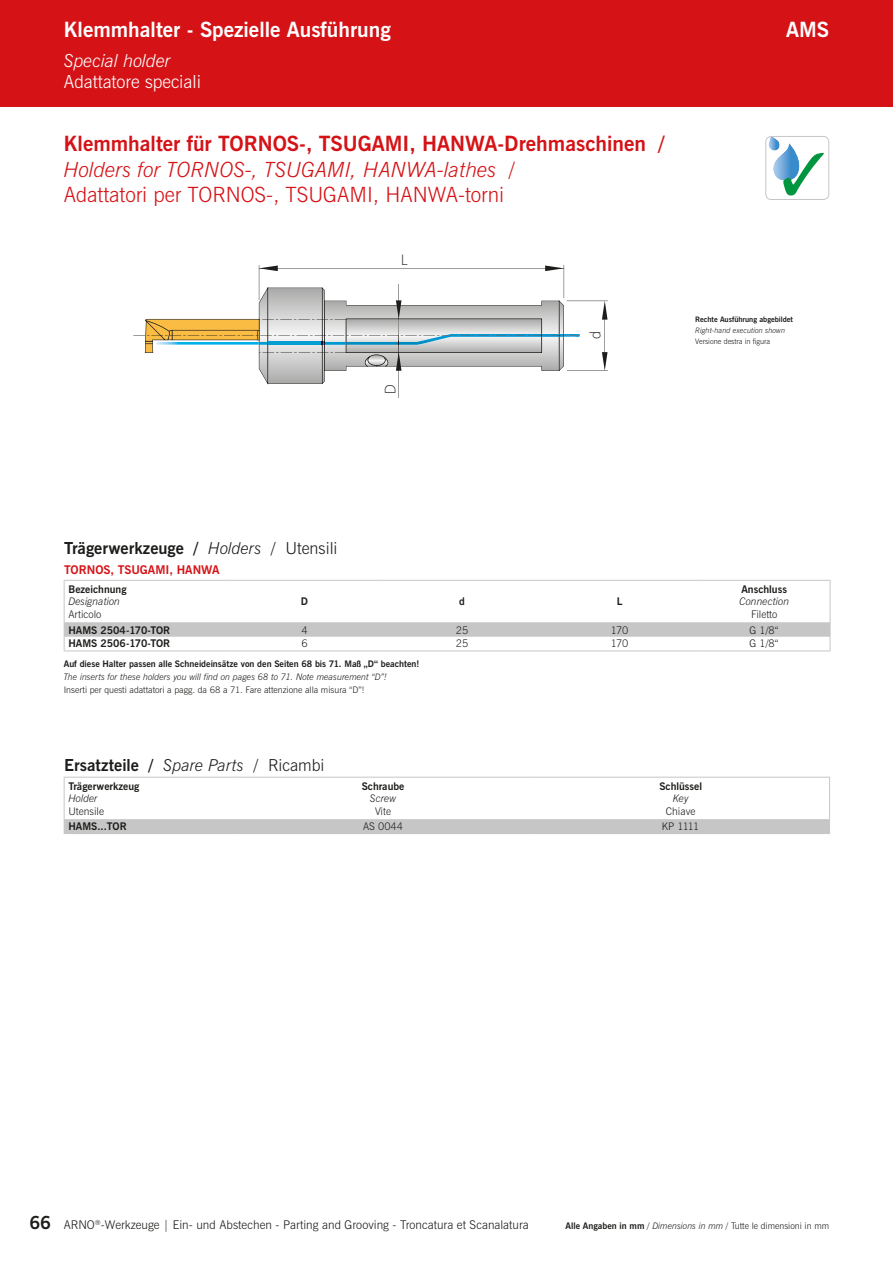
<style>
.page{position:relative;width:893px;height:1263px;background:#fff}
.page>*{position:absolute;margin:0;border:0;box-sizing:border-box;transform-origin:0 0}
.t1{font:700 21px/25.2px "News Gothic";color:#d51317}
.t2{font:300 21px "News Gothic L";color:#d51317}
.t3{font:700 21px "News Gothic";color:#fff}
.t4{font:300 18px "News Gothic L";color:#fff}
.t5{font:italic 300 18px "News Gothic";color:#fff}
.t6{font:700 16.5px "News Gothic";color:#1d1d1b}
.t7{font:300 15.45px "Myriad Pro";color:#1d1d1b;scale:.95 1}
.t8{font:300 12px "News Gothic L";color:#1d1d1b}
.t9{font:700 12px "News Gothic";color:#d51317}
.t10{font:700 10.5px "News Gothic";color:#1d1d1b}
.t11{font:300 10.5px "News Gothic L";color:#1d1d1b}
.t12{font:italic 300 10.5px "News Gothic";color:#1d1d1b}
.t13{font:300 9px "News Gothic L";color:#1d1d1b}
.t14{font:700 9px "News Gothic";color:#1d1d1b}
.t15{font:italic 300 9px "News Gothic";color:#1d1d1b}
.t16{font:700 7.5px "News Gothic";color:#1d1d1b}
.t17{font:italic 300 7.5px "News Gothic";color:#1d1d1b}
.t18{font:300 7.5px "News Gothic L";color:#1d1d1b}
.s1{font-weight:300;font-style:italic}
.s2{font-family:"News Gothic L";font-weight:300}
.s3{font-family:"News Gothic";font-weight:700;font-size:18px}
.s4{font-family:"News Gothic";font-weight:700}
.s5{font-family:"News Gothic";font-style:italic}
</style>
<div class="page">
<div style="left:0;top:0;width:893px;height:106px;background:#d51317"></div>
<svg style="left:133px;top:265px;width:475px;height:133px"></svg>
<div style="left:765px;top:136px;width:64px;height:64px;border:1px solid #c6c6c6;border-radius:5px"></div>
<hr style="left:64px;top:580px;width:1px;height:43px;background:#c6c6c6">
<hr style="left:830px;top:580px;width:1px;height:43px;background:#c6c6c6">
<svg style="left:64px;top:623px;width:767px;height:28px"></svg>
<hr style="left:65px;top:650px;width:161px;height:1px;background:#c6c6c6">
<hr style="left:226px;top:650px;width:157px;height:1px;background:#c6c6c6">
<hr style="left:383px;top:650px;width:158px;height:1px;background:#c6c6c6">
<hr style="left:541px;top:650px;width:157px;height:1px;background:#c6c6c6">
<hr style="left:698px;top:650px;width:132px;height:1px;background:#c6c6c6">
<hr style="left:65px;top:580px;width:161px;height:1px;background:#c6c6c6">
<hr style="left:226px;top:580px;width:157px;height:1px;background:#c6c6c6">
<hr style="left:383px;top:580px;width:158px;height:1px;background:#c6c6c6">
<hr style="left:541px;top:580px;width:157px;height:1px;background:#c6c6c6">
<hr style="left:698px;top:580px;width:132px;height:1px;background:#c6c6c6">
<hr style="left:65px;top:622px;width:161px;height:1px;background:#c6c6c6">
<hr style="left:226px;top:622px;width:157px;height:1px;background:#c6c6c6">
<hr style="left:383px;top:622px;width:158px;height:1px;background:#c6c6c6">
<hr style="left:541px;top:622px;width:157px;height:1px;background:#c6c6c6">
<hr style="left:698px;top:622px;width:132px;height:1px;background:#c6c6c6">
<hr style="left:64px;top:777px;width:1px;height:43px;background:#c6c6c6">
<hr style="left:532px;top:777px;width:297px;height:1px;background:#c6c6c6">
<hr style="left:829px;top:777px;width:1px;height:43px;background:#c6c6c6">
<hr style="left:532px;top:819px;width:297px;height:1px;background:#c6c6c6">
<div style="left:64px;top:820px;width:766px;height:14px;background:#c6c6c6"></div>
<hr style="left:65px;top:833px;width:169px;height:1px;background:#c6c6c6">
<hr style="left:234px;top:833px;width:298px;height:1px;background:#c6c6c6">
<hr style="left:532px;top:833px;width:297px;height:1px;background:#c6c6c6">
<hr style="left:65px;top:819px;width:169px;height:1px;background:#c6c6c6">
<hr style="left:234px;top:819px;width:298px;height:1px;background:#c6c6c6">
<hr style="left:65px;top:777px;width:169px;height:1px;background:#c6c6c6">
<hr style="left:234px;top:777px;width:298px;height:1px;background:#c6c6c6">
<svg style="left:768px;top:136px;width:56px;height:45px"></svg>
<h1 class="t3" style="left:64px;top:17px;width:329px">Klemmhalter - Spezielle Ausführung</h1>
<h1 class="t3" style="left:786px;top:17px;width:45px">AMS</h1>
<h2 class="t5" style="left:64px;top:54px;width:109px">Special holder</h2>
<h2 class="t4" style="left:64px;top:75px;width:139px">Adattatore speciali</h2>
<h1 class="t1" style="left:64px;top:132px;width:602px">Klemmhalter für TORNOS-, TSUGAMI, HANWA-Drehmaschinen /<br><span class="s1">Holders for TORNOS-, TSUGAMI, HANWA-lathes</span> <span class="s2">/</span></h1>
<h1 class="t2" style="left:64px;top:186px;width:442px">Adattatori per TORNOS-, TSUGAMI, HANWA-torni</h1>
<h3 class="t7" style="left:401px;top:251px;width:8px">L</h3>
<h3 class="t7" style="left:381px;top:394px;width:12px;rotate:-90deg">D</h3>
<h3 class="t7" style="left:586px;top:339px;width:10px;rotate:-90deg">d</h3>
<h3 class="t6" style="left:64px;top:538px;width:275px">Trägerwerkzeuge / <span class="s1">Holders</span> <span class="s2">/ Utensili</span></h3>
<h3 class="t9" style="left:64px;top:563px;width:157px">TORNOS, TSUGAMI, HANWA</h3>
<p class="t10" style="left:68px;top:583px;width:60px">Bezeichnung</p>
<p class="t12" style="left:68px;top:598px;width:53px">Designation</p>
<p class="t11" style="left:68px;top:610px;width:35px">Articolo</p>
<p class="t10" style="left:301px;top:596px;width:9px">D</p>
<p class="t10" style="left:459px;top:596px;width:7px">d</p>
<p class="t10" style="left:617px;top:596px;width:7px">L</p>
<p class="t16" style="left:695px;top:315px;width:99px">Rechte Ausführung abgebildet</p>
<p class="t17" style="left:695px;top:328px;width:92px">Right-hand execution shown</p>
<p class="t18" style="left:695px;top:338px;width:76px">Versione destra in figura</p>
<p class="t10" style="left:741px;top:583px;width:47px">Anschluss</p>
<p class="t12" style="left:739px;top:598px;width:51px">Connection</p>
<p class="t11" style="left:751px;top:610px;width:28px">Filetto</p>
<p class="t10" style="left:68px;top:624px;width:103px">HAMS 2504-170-TOR</p>
<p class="t11" style="left:301px;top:626px;width:8px">4</p>
<p class="t11" style="left:456px;top:626px;width:14px">25</p>
<p class="t11" style="left:611px;top:626px;width:19px">170</p>
<p class="t11" style="left:749px;top:626px;width:31px">G 1/8“</p>
<p class="t10" style="left:68px;top:638px;width:103px">HAMS 2506-170-TOR</p>
<p class="t11" style="left:301px;top:639px;width:8px">6</p>
<p class="t11" style="left:456px;top:639px;width:14px">25</p>
<p class="t11" style="left:611px;top:639px;width:19px">170</p>
<p class="t11" style="left:749px;top:639px;width:31px">G 1/8“</p>
<p class="t14" style="left:64px;top:659px;width:357px">Auf diese Halter passen alle Schneideinsätze von den Seiten 68 bis 71. Maß „D“ beachten!</p>
<p class="t15" style="left:64px;top:674px;width:325px">The inserts for these holders you will find on pages 68 to 71. Note measurement “D”!</p>
<p class="t13" style="left:64px;top:686px;width:302px">Inserti per questi adattatori a pagg. da 68 a 71. Fare attenzione alla misura “D”!</p>
<h3 class="t6" style="left:64px;top:756px;width:262px">Ersatzteile / <span class="s1">Spare Parts</span> <span class="s2">/ Ricambi</span></h3>
<p class="t10" style="left:68px;top:780px;width:73px">Trägerwerkzeug</p>
<p class="t12" style="left:68px;top:794px;width:31px">Holder</p>
<p class="t11" style="left:68px;top:807px;width:37px">Utensile</p>
<p class="t10" style="left:362px;top:780px;width:44px">Schraube</p>
<p class="t12" style="left:370px;top:794px;width:28px">Screw</p>
<p class="t11" style="left:375px;top:807px;width:17px">Vite</p>
<p class="t10" style="left:659px;top:780px;width:44px">Schlüssel</p>
<p class="t12" style="left:673px;top:794px;width:17px">Key</p>
<p class="t11" style="left:666px;top:807px;width:31px">Chiave</p>
<p class="t10" style="left:68px;top:821px;width:60px">HAMS...TOR</p>
<p class="t11" style="left:363px;top:822px;width:41px">AS 0044</p>
<p class="t11" style="left:662px;top:822px;width:39px">KP 1111</p>
<h3 class="t8" style="left:29px;top:1220px;width:501px"><span class="s3">66</span> ARNO<sup>®</sup>-Werkzeuge | Ein- und Abstechen - Parting and Grooving - Troncatura et Scanalatura</h3>
<p class="t13" style="left:566px;top:1222px;width:265px"><span class="s4">Alle Angaben in mm</span> <span class="s5">/ Dimensions in mm</span> / Tutte le dimensioni in mm</p>
</div>
